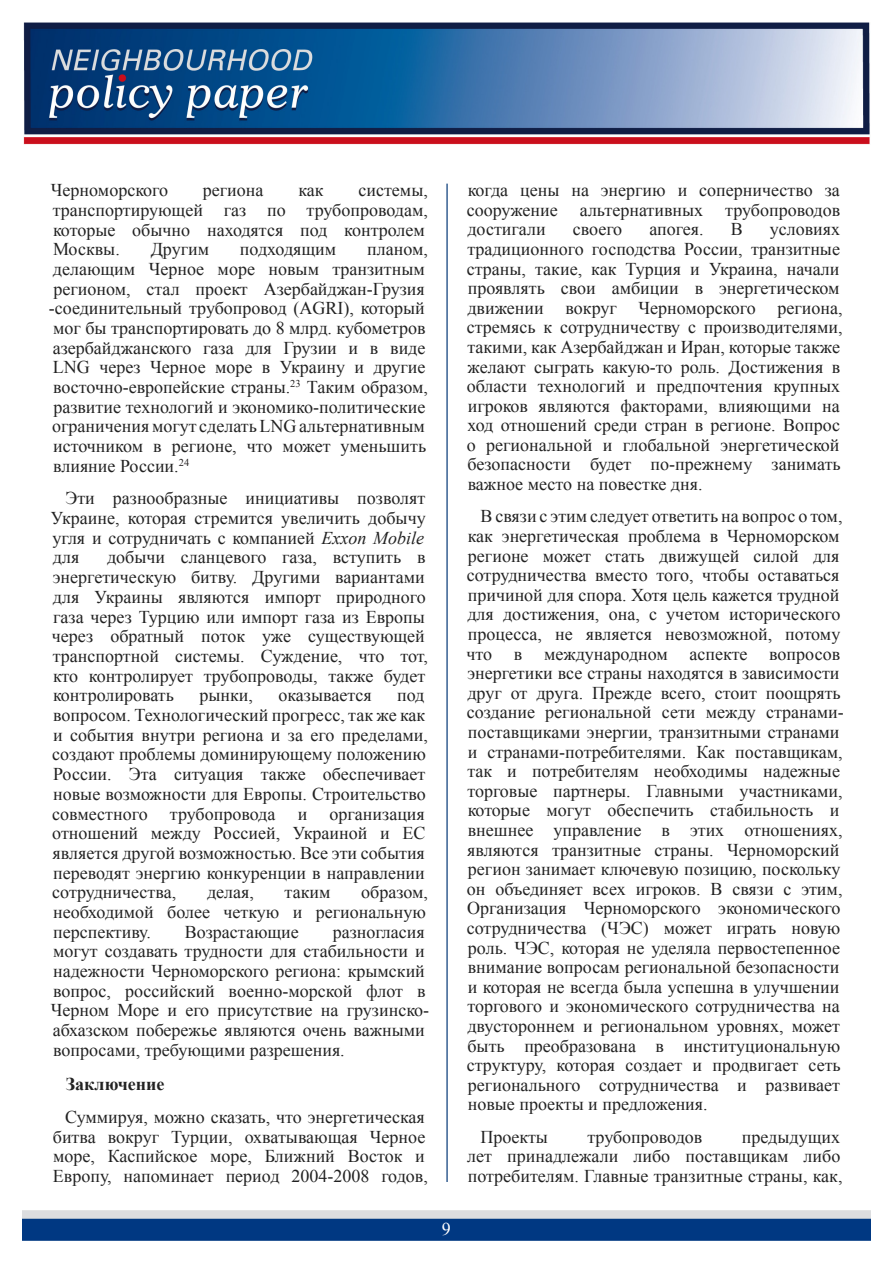
<style>
.page{position:relative;width:893px;height:1263px;background:#fff}
.page>*{position:absolute;margin:0;border:0;box-sizing:border-box;transform-origin:0 0}
.Gövde_Metin{font:18px/19.6px "Times New Roman";color:#222}
.Gövde_Başlık{font:700 18px "Times New Roman";color:#222}
.t1{font:18px "Times New Roman";color:#fff}
.s1{font-style:italic}
</style>
<div class="page">
<img style="left:22px;top:1210px;width:849px;height:31px">
<img style="left:24px;top:22px;width:846px;height:122px">
<hr style="left:446px;top:184px;width:2px;height:998px;background:#365f91">
<p class="Gövde_Metin" style="left:51px;top:180px;width:119px">Черноморского</p>
<p class="Gövde_Metin" style="left:203px;top:180px;width:62px">региона</p>
<p class="Gövde_Metin" style="left:298px;top:180px;width:27px">как</p>
<p class="Gövde_Metin" style="left:53px;top:180px;width:377px;text-indent:306px">системы, транспортирующей газ по трубопроводам, которые обычно находятся под контролем<br>Москвы.</p>
<p class="Gövde_Metin" style="left:151px;top:239px;width:60px">Другим</p>
<p class="Gövde_Metin" style="left:240px;top:239px;width:98px">подходящим</p>
<p class="Gövde_Metin" style="left:49px;top:239px;width:381px;text-indent:318px">планом, делающим Черное море новым транзитным регионом, стал проект Азербайджан-Грузия -соединительный трубопровод (AGRI), который мог бы транспортировать до 8 млрд. кубометров азербайджанского газа для Грузии и в виде LNG через Черное море в Украину и другие восточно-европейские страны.<sup>23</sup> Таким образом, развитие технологий и экономико-политические ограничения могут сделать LNG альтернативным источником в регионе, что может уменьшить влияние России.<sup>24</sup></p>
<p class="Gövde_Metin" style="left:51px;top:488px;width:376px;text-align:justify;text-indent:15px">Эти разнообразные инициативы позволят Украине, которая стремится увеличить добычу угля и сотрудничать с компанией <span class="s1">Exxon Mobile </span>для</p>
<p class="Gövde_Metin" style="left:52px;top:547px;width:378px;text-indent:55px">добычи сланцевого газа, вступить в энергетическую битву. Другими вариантами для Украины являются импорт природного газа через Турцию или импорт газа из Европы через обратный поток уже существующей транспортной системы. Суждение, что тот, кто контролирует трубопроводы, также будет контролировать</p>
<p class="Gövde_Metin" style="left:199px;top:685px;width:55px">рынки,</p>
<p class="Gövde_Metin" style="left:278px;top:685px;width:95px">оказывается</p>
<p class="Gövde_Metin" style="left:52px;top:685px;width:377px;text-indent:345px">под вопросом. Технологический прогресс, так же как и события внутри региона и за его пределами, создают проблемы доминирующему положению России. Эта ситуация также обеспечивает новые возможности для Европы. Строительство совместного трубопровода и организация отношений между Россией, Украиной и ЕС является другой возможностью. Все эти события переводят энергию конкуренции в направлении сотрудничества,</p>
<p class="Gövde_Metin" style="left:53px;top:882px;width:376px;text-align:justify;text-indent:308px">образом, необходимой более четкую и региональную перспективу.</p>
<p class="Gövde_Metin" style="left:207px;top:882px;width:48px">делая,</p>
<p class="Gövde_Metin" style="left:285px;top:882px;width:47px">таким</p>
<p class="Gövde_Metin" style="left:185px;top:921px;width:116px">Возрастающие</p>
<p class="Gövde_Metin" style="left:51px;top:921px;width:380px;text-indent:282px">разногласия могут создавать трудности для стабильности и надежности Черноморского региона: крымский вопрос, российский военно-морской флот в Черном Море и его присутствие на грузинско&shy;абхазском побережье являются очень важными вопросами, требующими разрешения.</p>
<p class="Gövde_Başlık" style="left:66px;top:1072px;width:100px">Заключение</p>
<p class="Gövde_Metin" style="left:53px;top:1107px;width:377px;text-align:center">Суммируя, можно сказать, что энергетическая битва вокруг Турции, охватывающая Черное море, Каспийское море, Ближний Восток и Европу, напоминает период 2004-2008 годов,</p>
<p class="t1" style="left:442px;top:1217px;width:10px">9</p>
<p class="Gövde_Metin" style="left:467px;top:180px;width:375px;text-align:justify">когда цены на энергию и соперничество за сооружение альтернативных трубопроводов достигали</p>
<p class="Gövde_Metin" style="left:573px;top:219px;width:51px">своего</p>
<p class="Gövde_Metin" style="left:649px;top:219px;width:56px">апогея.</p>
<p class="Gövde_Metin" style="left:731px;top:219px;width:14px">В</p>
<p class="Gövde_Metin" style="left:467px;top:219px;width:377px;text-indent:303px">условиях традиционного господства России, транзитные страны, такие, как Турция и Украина, начали проявлять свои амбиции в энергетическом движении вокруг Черноморского региона, стремясь к сотрудничеству с производителями, такими, как Азербайджан и Иран, которые также желают сыграть какую-то роль. Достижения в области технологий и предпочтения крупных игроков являются факторами, влияющими на ход отношений среди стран в регионе. Вопрос о региональной и глобальной энергетической безопасности будет по-прежнему занимать важное место на повестке дня.</p>
<p class="Gövde_Metin" style="left:466px;top:506px;width:379px;text-indent:14px">В связи с этим следует ответить на вопрос о том, как энергетическая проблема в Черноморском регионе может стать движущей силой для сотрудничества вместо того, чтобы оставаться причиной для спора. Хотя цель кажется трудной для достижения, она, с учетом исторического процесса, не является невозможной, потому что в международном аспекте вопросов энергетики все страны находятся в зависимости друг от друга. Прежде всего, стоит поощрять создание региональной сети между странами&shy;поставщиками энергии, транзитными странами и странами-потребителями. Как поставщикам, так и потребителям необходимы надежные торговые партнеры. Главными участниками, которые могут обеспечить стабильность и внешнее управление в этих отношениях, являются транзитные страны. Черноморский регион занимает ключевую позицию, поскольку он объединяет всех игроков. В связи с этим, Организация Черноморского экономического сотрудничества (ЧЭС) может играть новую роль. ЧЭС, которая не уделяла первостепенное внимание вопросам региональной безопасности и которая не всегда была успешна в улучшении торгового и экономического сотрудничества на двустороннем и региональном уровнях, может быть преобразована в институциональную структуру, которая создает и продвигает сеть регионального сотрудничества и развивает новые проекты и предложения.</p>
<p class="Gövde_Metin" style="left:480px;top:1127px;width:69px">Проекты</p>
<p class="Gövde_Metin" style="left:587px;top:1127px;width:116px">трубопроводов</p>
<p class="Gövde_Metin" style="left:467px;top:1127px;width:377px;text-indent:275px">предыдущих лет принадлежали либо поставщикам либо потребителям. Главные транзитные страны, как,</p>
</div>
